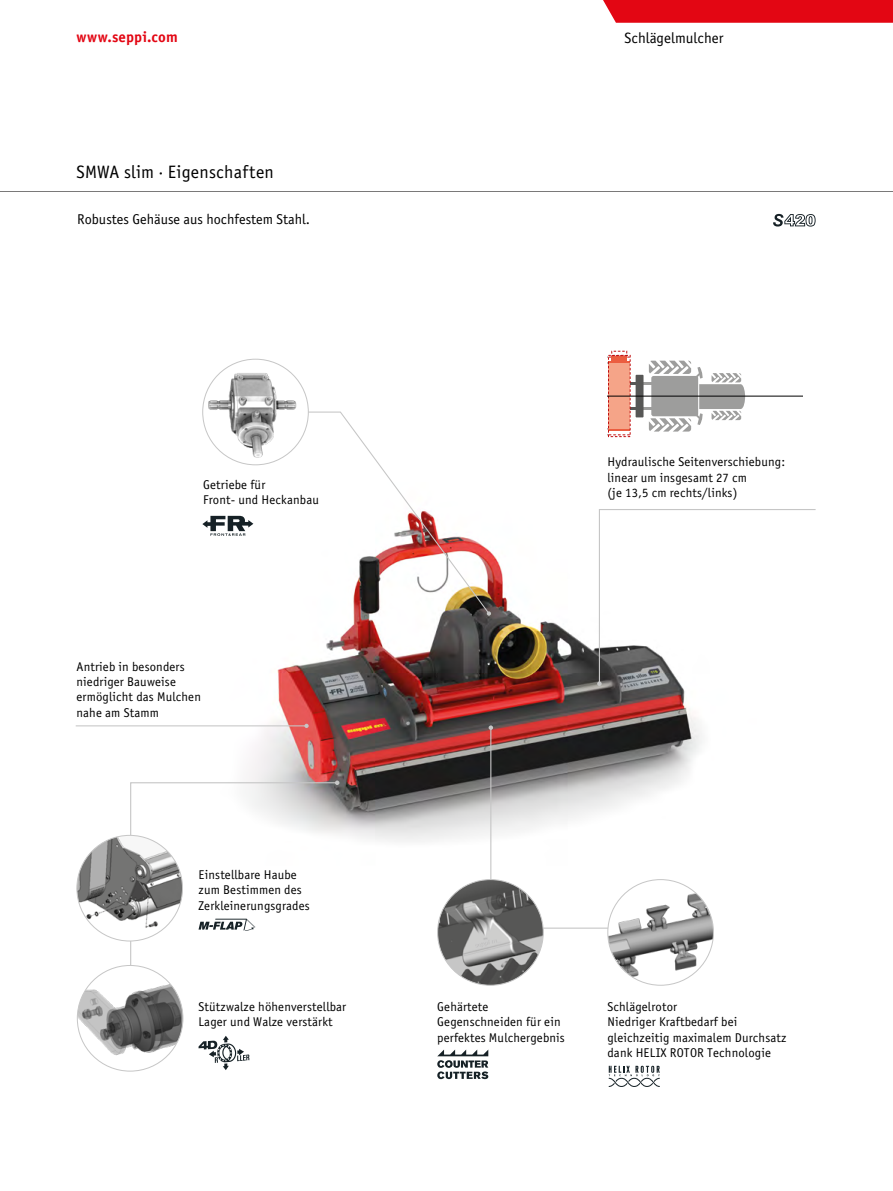
<style>
.page{position:relative;width:893px;height:1191px;background:#fff}
.page>*{position:absolute;margin:0;border:0;box-sizing:border-box;transform-origin:0 0}
.t1{font:18px "Officina Sans Book ITC";letter-spacing:.01em;color:#000}
.t2{font:15px "Officina Sans Book ITC";color:#000}
.t3{font:15px "Officina Sans Bold ITC";letter-spacing:.005em;color:#e30613}
.t4{font:14.25px "Officina Sans Book ITC";color:#000}
.t5{font:12.75px/15.3px "Officina Sans Book ITC";letter-spacing:.01em;color:#000}
</style>
<div class="page">
<div style="left:603px;top:0;width:290px;height:23px;background:#e30613"></div>
<hr style="left:0;top:191px;width:893px;height:1px;background:#706f6f">
<img style="left:185px;top:515px;width:517px;height:327px">
<svg style="left:130px;top:781px;width:208px;height:282px"></svg>
<svg style="left:335px;top:780px;width:4px;height:5px"></svg>
<svg style="left:597px;top:509px;width:219px;height:177px"></svg>
<svg style="left:287px;top:411px;width:204px;height:204px"></svg>
<div style="left:608px;top:355px;width:22px;height:82px;border:1px dashed #c00d0e"></div>
<svg style="left:607px;top:357px;width:138px;height:78px"></svg>
<hr style="left:607px;top:396px;width:196px;height:1px;background:#000">
<div style="left:612px;top:356px;width:15px;height:5px;background:#eb5d40"></div>
<div style="left:611px;top:351px;width:16px;height:5px;border:1px dashed #c00d0e"></div>
<img style="left:203px;top:359px;width:105px;height:106px;border-radius:53px">
<svg style="left:489px;top:725px;width:188px;height:204px"></svg>
<img style="left:77px;top:965px;width:106px;height:106px;border-radius:53px">
<img style="left:77px;top:835px;width:105px;height:106px;border-radius:53px">
<hr style="left:76px;top:725px;width:231px;height:1px;background:#c6c6c6">
<svg style="left:304px;top:723px;width:5px;height:5px"></svg>
<img style="left:608px;top:879px;width:105px;height:106px;border-radius:53px">
<svg style="left:773px;top:214px;width:43px;height:12px"></svg>
<svg style="left:437px;top:1049px;width:51px;height:30px"></svg>
<svg style="left:609px;top:1065px;width:51px;height:22px"></svg>
<svg style="left:202px;top:516px;width:51px;height:20px"></svg>
<svg style="left:199px;top:918px;width:56px;height:12px"></svg>
<img style="left:438px;top:879px;width:105px;height:106px;border-radius:53px">
<svg style="left:199px;top:1035px;width:51px;height:35px"></svg>
<p class="t3" style="left:77px;top:26px;width:103px">www.seppi.com</p>
<p class="t2" style="left:624px;top:28px;width:101px">Schlägelmulcher</p>
<h1 class="t1" style="left:77px;top:160px;width:199px">SMWA slim · Eigenschaften</h1>
<p class="t4" style="left:77px;top:210px;width:234px">Robustes Gehäuse aus hochfestem Stahl.</p>
<p class="t5" style="left:203px;top:476px;width:117px">Getriebe für<br>Front- und Heckanbau</p>
<p class="t5" style="left:77px;top:658px;width:126px">Antrieb in besonders niedriger Bauweise ermöglicht das Mulchen nahe am Stamm</p>
<p class="t5" style="left:199px;top:866px;width:113px">Einstellbare Haube zum Bestimmen des<br>Zerkleinerungsgrades</p>
<p class="t5" style="left:607px;top:454px;width:179px">Hydraulische Seitenverschiebung: linear um insgesamt 27 cm<br>(je 13,5 cm rechts/links)</p>
<p class="t5" style="left:199px;top:998px;width:149px">Stützwalze höhenverstellbar<br>Lager und Walze verstärkt</p>
<p class="t5" style="left:607px;top:998px;width:180px">Schlägelrotor<br>Niedriger Kraftbedarf bei gleichzeitig maximalem Durchsatz dank HELIX ROTOR Technologie</p>
<p class="t5" style="left:437px;top:998px;width:129px">Gehärtete<br>Gegenschneiden für ein perfektes Mulchergebnis</p>
</div>
